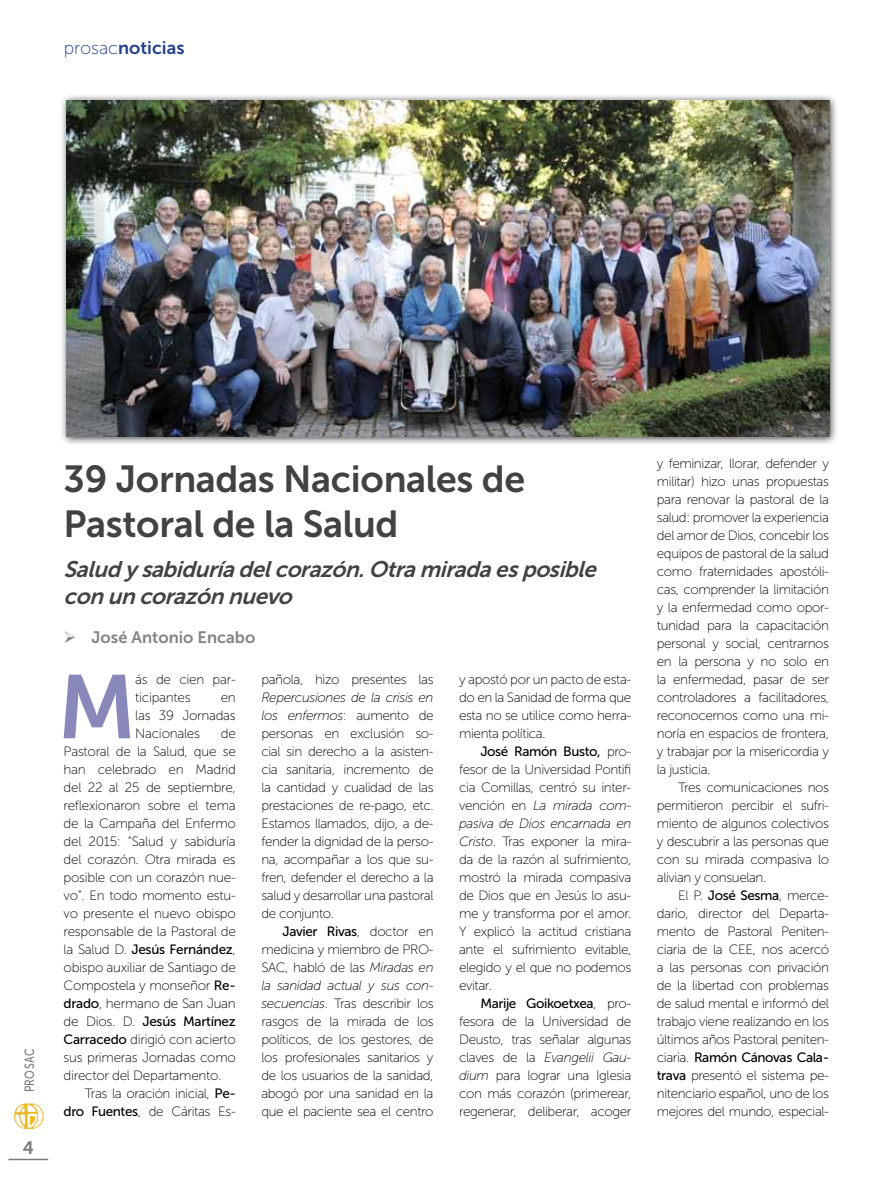
<style>
.page{position:relative;width:893px;height:1191px;background:#fff}
.page>*{position:absolute;margin:0;border:0;box-sizing:border-box;transform-origin:0 0}
.t1{font:89.55px "Museo Sans 700";color:#8889ba}
.t2{font:37.5px/45px "Museo Sans 700";letter-spacing:-.01em;color:#424242}
.t3{font:italic 22.5px/27px "Museo Sans 700";color:#424242}
.t4{font:18px "Museo Sans 700";color:#25408f}
.t5{font:18px "Museo Sans 700";color:#797979}
.t6{font:16.5px "Museo Sans 700";color:#838383}
.t7{font:13.5px/18px "Museo Sans 100";letter-spacing:-.03em;color:#000;text-align:justify}
.t8{font:13.5px "Museo Sans 500";letter-spacing:-.03em;color:#000}
.t9{font:13.35px "Museo Sans 500";letter-spacing:.04em;color:#797979;scale:.79 1}
.s1{font-family:"Museo Sans 100"}
.s2{font-family:"Museo Sans 500"}
.s3{font-style:italic}
</style>
<div class="page">
<hr style="left:9px;top:1158px;width:39px;height:2px;background:#797979">
<img style="left:14px;top:1103px;width:17px;height:19px">
<div style="left:60px;top:94px;width:779px;height:352px;background:#000;opacity:.75"></div>
<img style="left:66px;top:100px;width:763px;height:336px">
<h3 class="t4" style="left:64px;top:38px;width:122px"><span class="s1">prosac</span>noticias</h3>
<p class="t9" style="left:22px;top:1092px;width:57px;rotate:-90deg">PROSAC</p>
<h3 class="t5" style="left:23px;top:1138px;width:13px">4</h3>
<h2 class="t2" style="left:64px;top:456px;width:463px">39 Jornadas Nacionales de<br>Pastoral de la Salud</h2>
<h3 class="t3" style="left:64px;top:555px;width:540px">Salud y sabiduríadelcorazón.Otramiradaesposible con un corazón nuevo</h3>
<p class="t6" style="left:64px;top:628px;width:193px">➢ José Antonio Encabo</p>
<h1 class="t1" style="left:58px;top:657px;width:80px">M</h1>
<p class="t7" style="left:135px;top:671px;width:102px">ás de cien par&shy;ticipantes</p>
<p class="t7" style="left:135px;top:689px;width:102px;text-indent:85px">en las 39 Jornadas Nacionales</p>
<p class="t7" style="left:64px;top:725px;width:174px;text-indent:157px">de Pastoral de la Salud, que se han celebrado en Madrid del 22 al 25 de septiembre, reflexionaron sobre el tema de la Campaña del Enfermo del 2015: “Salud y sabiduría del corazón. Otra mirada es posible con un corazón nue&shy;vo”. En todo momento estu&shy;vo presente el nuevo obispo responsable de la Pastoral de</p>
<p class="t8" style="left:64px;top:942px;width:174px"><span class="s1">la Salud D.</span> Jesús Fernández<span class="s1">,</span></p>
<p class="t7" style="left:64px;top:958px;width:174px">obispo auxiliar de Santiago de Compostela y monseñor <span class="s2">Re&shy;drado</span>, hermano de San Juan</p>
<p class="t8" style="left:64px;top:1014px;width:174px"><span class="s1">de Dios. D.</span> Jesús Martínez</p>
<p class="t7" style="left:64px;top:1030px;width:174px"><span class="s2">Carracedo</span> dirigió con acierto sus primeras Jornadas como director del Departamento.</p>
<p class="t7" style="left:64px;top:1084px;width:174px;text-align:right">Tras la oración inicial, <span class="s2">Pe&shy;dro Fuentes</span>, de Cáritas Es-</p>
<p class="t7" style="left:261px;top:670px;width:174px">pañola, hizo presentes las</p>
<p class="t7" style="left:261px;top:688px;width:174px"><span class="s3">Repercusiones de la crisis en los enfermos</span>: aumento de personas en exclusión so&shy;cial sin derecho a la asisten&shy;cia sanitaria, incremento de la cantidad y cualidad de las prestaciones de re-pago, etc.<br>Estamos llamados, dijo, a de&shy;fender la dignidad de la perso&shy;na, acompañar a los que su&shy;fren, defender el derecho a la salud y desarrollar una pastoral de conjunto.</p>
<p class="t8" style="left:283px;top:924px;width:152px">Javier Rivas<span class="s1">, doctor en</span></p>
<p class="t7" style="left:261px;top:940px;width:174px">medicina y miembro de PRO-SAC, habló de las <span class="s3">Miradas en la sanidad actual y sus con&shy;secuencias</span>. Tras describir los rasgos de la mirada de los políticos, de los gestores, de los profesionales sanitarios y de los usuarios de la sanidad, abogó por una sanidad en la que el paciente sea el centro</p>
<p class="t7" style="left:459px;top:670px;width:174px">y apostó por un pacto de esta&shy;do en la Sanidad de forma que esta no se utilice como herra&shy;mienta política.</p>
<p class="t8" style="left:480px;top:744px;width:152px">José Ramón Busto, <span class="s1">pro-</span></p>
<p class="t7" style="left:459px;top:760px;width:174px">fesor de la Universidad Pontifi cia Comillas, centró su inter&shy;vención en <span class="s3">La mirada com&shy;pasiva de Dios encarnada en Cristo</span>. Tras exponer la mira&shy;da de la razón al sufrimiento, mostró la mirada compasiva de Dios que en Jesús lo asu&shy;me y transforma por el amor.<br>Y explicó la actitud cristiana ante el sufrimiento evitable, elegido y el que no podemos evitar.</p>
<p class="t8" style="left:480px;top:996px;width:152px">Marije Goikoetxea<span class="s1">, pro-</span></p>
<p class="t7" style="left:459px;top:1012px;width:174px">fesora de la Universidad de Deusto, tras señalar algunas claves de la <span class="s3">Evangelii Gau&shy;dium</span> para lograr una Iglesia con más corazón (primerear, regenerar, deliberar, acoger</p>
<p class="t7" style="left:657px;top:454px;width:174px">y feminizar, llorar, defender y militar) hizo unas propuestas para renovar la pastoral de la salud: promover la experiencia del amor de Dios, concebir los equipos de pastoral de la salud como fraternidades apostóli&shy;cas, comprender la limitación y la enfermedad como opor&shy;tunidad para la capacitación personal y social, centrarnos en la persona y no solo en la enfermedad, pasar de ser controladores a facilitadores, reconocernos como una mi&shy;noría en espacios de frontera, y trabajar por la misericordia y la justicia.</p>
<p class="t7" style="left:657px;top:778px;width:174px;text-indent:21px">Tres comunicaciones nos permitieron percibir el sufri&shy;miento de algunos colectivos y descubrir a las personas que con su mirada compasiva lo alivian y consuelan.</p>
<p class="t7" style="left:657px;top:886px;width:174px;text-indent:21px">El P. <span class="s2">José Sesma</span>, merce&shy;dario, director del Departa&shy;mento de Pastoral Peniten&shy;ciaria de la CEE, nos acercó a las personas con privación de la libertad con problemas de salud mental e informó del trabajo viene realizando en los últimos años Pastoral peniten-</p>
<p class="t8" style="left:657px;top:1049px;width:174px"><span class="s1">ciaria.</span> Ramón Cánovas Cala-</p>
<p class="t7" style="left:657px;top:1066px;width:174px"><span class="s2">trava</span> presentó el sistema pe&shy;nitenciario español, uno de los mejores del mundo, especial-</p>
</div>
